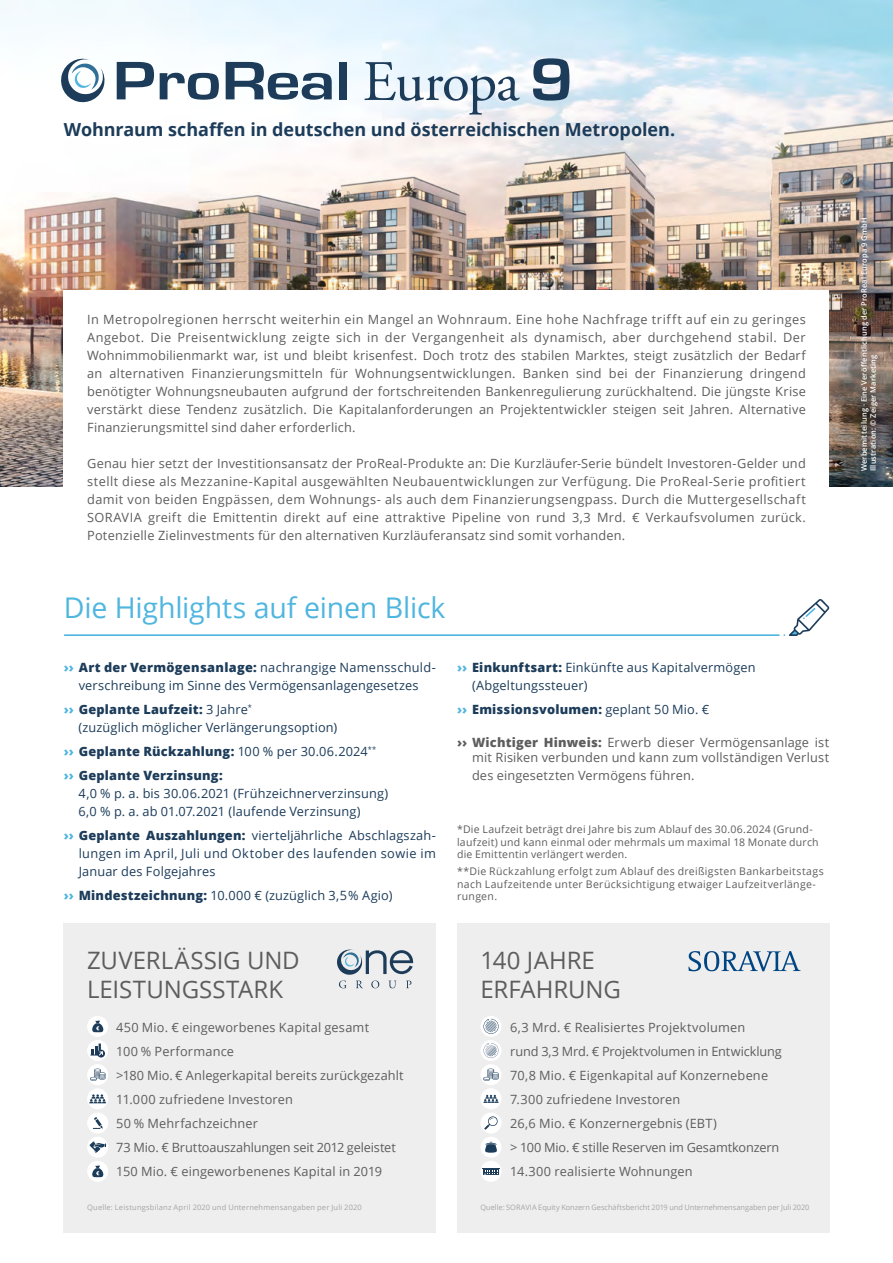
<style>
.page{position:relative;width:893px;height:1263px;background:#fff}
.page>*{position:absolute;margin:0;border:0;box-sizing:border-box;transform-origin:0 0}
.t1{font:28.5px "Open Sans";letter-spacing:-.005em;color:#4fb6df}
.t2{font:24px/28.8px "Open Sans";letter-spacing:-.005em;color:#5d5d5d}
.t3{font:700 18px "Open Sans";letter-spacing:-.005em;color:#1c3c5a}
.t4{font:12.75px/18px "Open Sans";letter-spacing:.01em;color:#5d5d5d;text-align:justify}
.t5{font:12.75px/18px "Open Sans";letter-spacing:.015em;color:#1c3c5a;text-align:center}
.t6{font:800 12.75px "Open Sans";letter-spacing:.02em;color:#1c3c5a}
.t7{font:12.75px "Open Sans";letter-spacing:-.01em;color:#5d5d5d}
.t8{font:12.75px "Open Sans";letter-spacing:-.015em;color:#5d5d5d}
.t9{font:10.5px/12.6px "Open Sans";letter-spacing:.03em;color:#5d5d5d}
.t10{font:7.5px "Open Sans";letter-spacing:.015em;color:#a4a5a5}
.t11{font:600 7.5px "Open Sans";letter-spacing:.025em;color:#fff}
.s1{font-weight:800;color:#4fb6df}
.s2{font-weight:800}
.s3{color:#4fb6df}
.s4{font-weight:400}
</style>
<div class="page">
<img style="left:0;top:0;width:893px;height:486px">
<div style="left:64px;top:290px;width:765px;height:268px;background:#fff"></div>
<div style="left:64px;top:923px;width:372px;height:310px;background:#eee"></div>
<div style="left:457px;top:923px;width:372px;height:310px;background:#eee"></div>
<svg style="left:64px;top:599px;width:765px;height:37px"></svg>
<svg style="left:89px;top:1041px;width:18px;height:18px"></svg>
<div style="left:87px;top:1040px;width:21px;height:21px;border:3px solid #fff;border-radius:50%"></div>
<div style="left:97px;top:1050px;width:8px;height:7px;background:#1c3c5a;border-radius:50%"></div>
<svg style="left:91px;top:1043px;width:12px;height:13px"></svg>
<div style="left:89px;top:1114px;width:18px;height:18px;background:#fff;border-radius:50%"></div>
<div style="left:87px;top:1112px;width:21px;height:21px;border:3px solid #fff;border-radius:50%"></div>
<svg style="left:93px;top:1117px;width:10px;height:12px"></svg>
<div style="left:87px;top:1064px;width:21px;height:21px;border:3px solid #fff;border-radius:50%"></div>
<svg style="left:90px;top:1068px;width:15px;height:13px"></svg>
<svg style="left:89px;top:1090px;width:18px;height:18px"></svg>
<div style="left:87px;top:1088px;width:21px;height:21px;border:3px solid #fff;border-radius:50%"></div>
<svg style="left:89px;top:1094px;width:17px;height:9px"></svg>
<div style="left:89px;top:1138px;width:18px;height:18px;background:#fff;border-radius:50%"></div>
<div style="left:87px;top:1137px;width:21px;height:21px;border:3px solid #fff;border-radius:50%"></div>
<svg style="left:89px;top:1141px;width:17px;height:12px"></svg>
<div style="left:87px;top:1016px;width:21px;height:21px;border:3px solid #fff;border-radius:50%"></div>
<svg style="left:91px;top:1019px;width:14px;height:13px"></svg>
<div style="left:87px;top:1161px;width:21px;height:21px;border:3px solid #fff;border-radius:50%"></div>
<svg style="left:91px;top:1164px;width:14px;height:13px"></svg>
<div style="left:480px;top:1064px;width:21px;height:21px;border:3px solid #fff;border-radius:50%"></div>
<svg style="left:483px;top:1068px;width:16px;height:13px"></svg>
<div style="left:482px;top:1090px;width:18px;height:18px;background:#fff;border-radius:50%"></div>
<div style="left:480px;top:1088px;width:21px;height:21px;border:3px solid #fff;border-radius:50%"></div>
<svg style="left:483px;top:1095px;width:16px;height:8px"></svg>
<div style="left:480px;top:1112px;width:21px;height:21px;border:3px solid #fff;border-radius:50%"></div>
<svg style="left:484px;top:1116px;width:14px;height:14px"></svg>
<div style="left:480px;top:1016px;width:21px;height:21px;border:3px solid #fff;border-radius:50%"></div>
<svg style="left:483px;top:1019px;width:16px;height:15px"></svg>
<div style="left:480px;top:1040px;width:21px;height:21px;border:3px solid #fff;border-radius:50%"></div>
<svg style="left:483px;top:1043px;width:16px;height:15px"></svg>
<div style="left:482px;top:1138px;width:18px;height:18px;background:#fff;border-radius:50%"></div>
<div style="left:480px;top:1137px;width:21px;height:21px;border:3px solid #fff;border-radius:50%"></div>
<svg style="left:485px;top:1142px;width:12px;height:11px"></svg>
<div style="left:482px;top:1162px;width:18px;height:18px;background:#fff;border-radius:50%"></div>
<div style="left:480px;top:1161px;width:21px;height:21px;border:3px solid #fff;border-radius:50%"></div>
<svg style="left:482px;top:1168px;width:18px;height:7px"></svg>
<svg style="left:337px;top:949px;width:76px;height:39px"></svg>
<svg style="left:688px;top:951px;width:113px;height:20px"></svg>
<svg style="left:117px;top:62px;width:37px;height:37px"></svg>
<svg style="left:160px;top:73px;width:59px;height:27px"></svg>
<svg style="left:226px;top:62px;width:106px;height:38px"></svg>
<div style="left:340px;top:62px;width:7px;height:37px;background:#1c3c5a"></div>
<svg style="left:61px;top:58px;width:44px;height:47px"></svg>
<svg style="left:533px;top:58px;width:36px;height:43px"></svg>
<svg style="left:364px;top:62px;width:156px;height:53px"></svg>
<p class="t3" style="left:64px;top:116px;width:613px">Wohnraum schaffen in deutschen und österreichischen Metropolen.</p>
<p class="t4" style="left:87px;top:310px;width:720px">In Metropolregionen herrscht weiterhin ein Mangel an Wohnraum. Eine hohe Nachfrage trifft auf ein zu geringes Angebot. Die Preisentwicklung zeigte sich in der Vergangenheit als dynamisch, aber durchgehend stabil. Der Wohnimmobilienmarkt war, ist und bleibt krisenfest. Doch trotz des stabilen Marktes, steigt zusätzlich der Bedarf an alternativen Finanzierungsmitteln für Wohnungsentwicklungen. Banken sind bei der Finanzierung dringend benötigter Wohnungsneubauten aufgrund der fortschreitenden Bankenregulierung zurückhaltend. Die jüngste Krise verstärkt diese Tendenz zusätzlich. Die Kapitalanforderungen an Projektentwickler steigen seit Jahren. Alternative Finanzierungsmittel sind daher erforderlich.</p>
<p class="t4" style="left:87px;top:454px;width:720px">Genau hier setzt der Investitionsansatz der ProReal-Produkte an: Die Kurzläufer-Serie bündelt Investoren-Gelder und stellt diese als Mezzanine-Kapital ausgewählten Neubauentwicklungen zur Verfügung. Die ProReal-Serie profitiert damit von beiden Engpässen, dem Wohnungs- als auch dem Finanzierungsengpass. Durch die Muttergesellschaft SORAVIA greift die Emittentin direkt auf eine attraktive Pipeline von rund 3,3 Mrd. € Verkaufsvolumen zurück.<br>Potenzielle Zielinvestments für den alternativen Kurzläuferansatz sind somit vorhanden.</p>
<p class="t1" style="left:64px;top:588px;width:383px">Die Highlights auf einen Blick</p>
<p class="t5" style="left:64px;top:658px;width:374px"><span class="s1">››</span> <span class="s2">Art der Vermögensanlage:</span> nachrangige Namensschuld&shy;verschreibung im Sinne des Vermögensanlagengesetzes</p>
<p class="t6" style="left:64px;top:700px;width:190px"><span class="s3">››</span> Geplante Laufzeit: <span class="s4">3 Jahre</span><sup>*</sup></p>
<p class="t5" style="left:79px;top:718px;width:260px">(zuzüglich möglicher Verlängerungsoption)</p>
<p class="t6" style="left:64px;top:742px;width:314px"><span class="s3">››</span> Geplante Rückzahlung: <span class="s4">100 % per 30.06.2024</span><sup>**</sup></p>
<p class="t6" style="left:64px;top:766px;width:160px"><span class="s3">››</span> Geplante Verzinsung:</p>
<p class="t5" style="left:79px;top:784px;width:311px">4,0 % p. a. bis 30.06.2021 (Frühzeichnerverzinsung)</p>
<p class="t5" style="left:79px;top:802px;width:284px">6,0 % p. a. ab 01.07.2021 (laufende Verzinsung)</p>
<p class="t5" style="left:79px;top:826px;width:359px;text-align:justify;text-indent:-15px"><span class="s1">››</span> <span class="s2">Geplante Auszahlungen:</span> vierteljährliche Abschlagszah&shy;lungen im April, Juli und Oktober des laufenden sowie im Januar des Folgejahres</p>
<p class="t5" style="left:64px;top:886px;width:330px"><span class="s1">››</span> <span class="s2">Mindestzeichnung:</span> 10.000 € (zuzüglich 3,5 % Agio)</p>
<p class="t5" style="left:457px;top:658px;width:300px"><span class="s1">››</span> <span class="s2">Einkunftsart:</span> Einkünfte aus Kapitalvermögen</p>
<p class="t5" style="left:472px;top:676px;width:117px">(Abgeltungssteuer)</p>
<p class="t6" style="left:457px;top:700px;width:254px"><span class="s3">››</span> Emissionsvolumen: <span class="s4">geplant 50 Mio. €</span></p>
<p class="t4" style="left:457px;top:734px;width:374px;line-height:15px;text-align:right"><span class="s2">›› Wichtiger Hinweis:</span> Erwerb dieser Vermögensanlage ist mit Risiken verbunden und kann zum vollständigen Verlust</p>
<p class="t4" style="left:472px;top:765px;width:224px">des eingesetzten Vermögens führen.</p>
<p class="t9" style="left:457px;top:823px;width:363px">*Die Laufzeit beträgt drei Jahre bis zum Ablauf des 30.06.2024 (Grund&shy;laufzeit) und kann einmal oder mehrmals um maximal 18 Monate durch die Emittentin verlängert werden.</p>
<p class="t9" style="left:457px;top:864px;width:368px">**Die Rückzahlung erfolgt zum Ablauf des dreißigsten Bankarbeitstags nach Laufzeitende unter Berücksichtigung etwaiger Laufzeitverlänge&shy;rungen.</p>
<p class="t2" style="left:87px;top:945px;width:214px">ZUVERLÄSSIG UND</p>
<p class="t2" style="left:87px;top:974px;width:197px">LEISTUNGSSTARK</p>
<p class="t4" style="left:116px;top:1018px;width:254px">450 Mio. € eingeworbenes Kapital gesamt</p>
<p class="t4" style="left:116px;top:1042px;width:119px">100 % Performance</p>
<p class="t4" style="left:116px;top:1066px;width:289px">&gt;180 Mio. € Anlegerkapital bereits zurückgezahlt</p>
<p class="t4" style="left:116px;top:1090px;width:178px">11.000 zufriedene Investoren</p>
<p class="t4" style="left:116px;top:1114px;width:143px">50 % Mehrfachzeichner</p>
<p class="t7" style="left:116px;top:1138px;width:281px">73 Mio. € Bruttoauszahlungen seit 2012 geleistet</p>
<p class="t4" style="left:116px;top:1162px;width:267px">150 Mio. € eingeworbenenes Kapital in 2019</p>
<p class="t2" style="left:480px;top:945px;width:142px">140 JAHRE<br>ERFAHRUNG</p>
<p class="t4" style="left:510px;top:1018px;width:236px">6,3 Mrd. € Realisiertes Projektvolumen</p>
<p class="t8" style="left:510px;top:1042px;width:273px">rund 3,3 Mrd. € Projektvolumen in Entwicklung</p>
<p class="t4" style="left:510px;top:1066px;width:259px">70,8 Mio. € Eigenkapital auf Konzernebene</p>
<p class="t4" style="left:510px;top:1090px;width:172px">7.300 zufriedene Investoren</p>
<p class="t4" style="left:510px;top:1114px;width:208px">26,6 Mio. € Konzernergebnis (EBT)</p>
<p class="t7" style="left:510px;top:1138px;width:271px">&gt; 100 Mio. € stille Reserven im Gesamtkonzern</p>
<p class="t4" style="left:510px;top:1162px;width:184px">14.300 realisierte Wohnungen</p>
<p class="t10" style="left:87px;top:1202px;width:276px">Quelle: Leistungsbilanz April 2020 und Unternehmensangaben per Juli 2020</p>
<p class="t10" style="left:480px;top:1202px;width:330px">Quelle: SORAVIA Equity Konzern Geschäftsbericht 2019 und Unternehmensangaben per Juli 2020</p>
<p class="t11" style="left:859px;top:471px;width:255px;rotate:-90deg">Werbemitteilung · Eine Veröffentlichung der ProReal Europa 9 GmbH</p>
<p class="t11" style="left:868px;top:471px;width:118px;rotate:-90deg">Illustration: © Zeiger Marketing</p>
</div>
